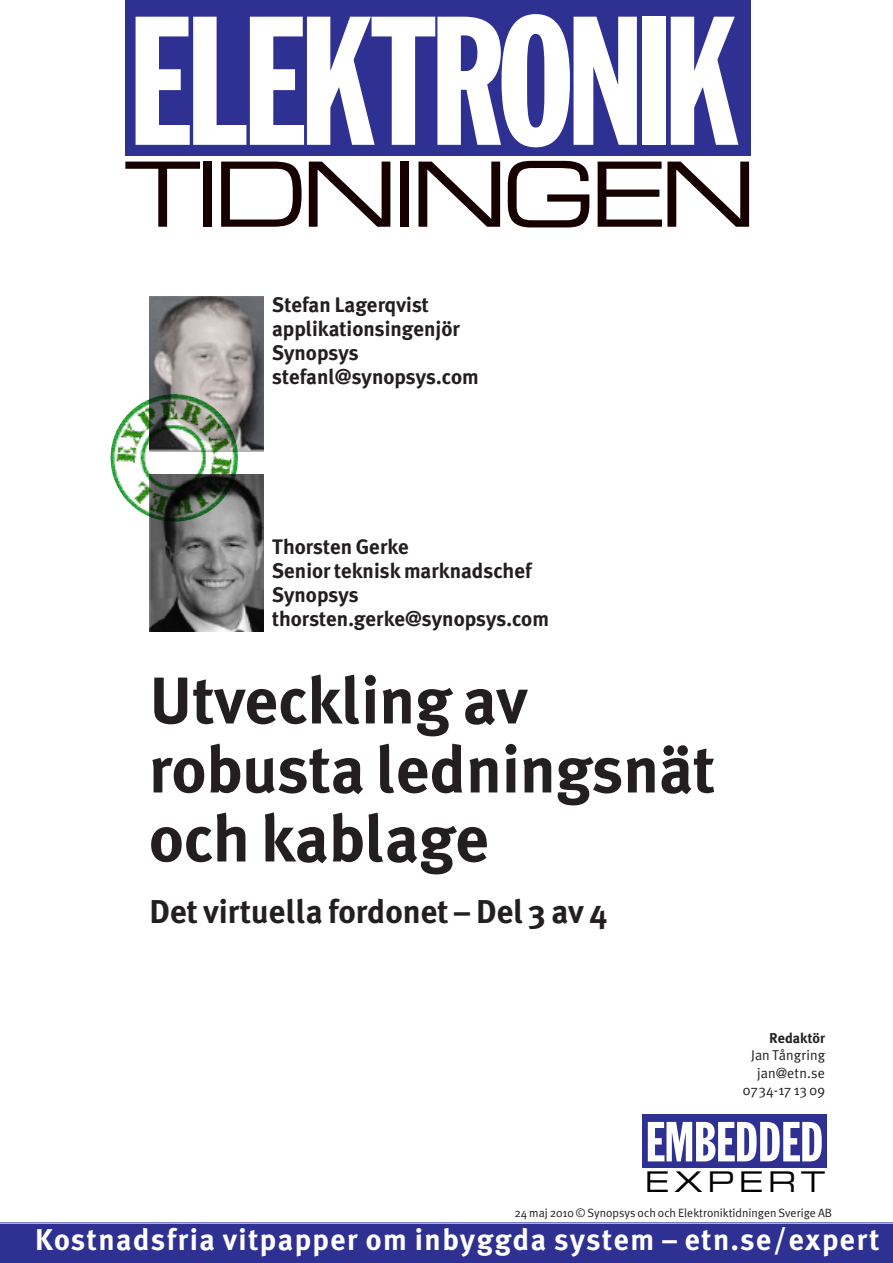
<style>
.page{position:relative;width:893px;height:1263px;background:#fff}
.page>*{position:absolute;margin:0;border:0;box-sizing:border-box;transform-origin:0 0}
.Byline_E-post{font:180px "Franklin Gothic Extra Cond";letter-spacing:-.035em;color:#fff}
.Byline_E-post-2{font:90px "Eurostile Extended Two";letter-spacing:-.08em;color:#160000}
.Stor_Ingress{font:700 66px/69px "Meta Plus";color:#231f20}
.Byline_E-post-3{font:55.5px "Franklin Gothic Extra Cond";letter-spacing:-.01em;color:#fff}
.Stor_Ingress-2{font:700 33px "Meta Plus";color:#231f20}
.Byline_E-post-4{font:700 30px "Meta Plus";letter-spacing:.05em;color:#fff}
.Byline_E-post-5{font:28.5px "Eurostile Extended Two";letter-spacing:.16em;color:#000}
.Stor_Ingress-3{font:700 21px "Meta Plus";color:#231f20}
.Expert_Brödtext{font:14.25px "Meta Plus Normal";letter-spacing:.005em;color:#231f20}
.Expert_Brödtext-2{font:700 14.25px "Meta Plus";letter-spacing:-.005em;color:#231f20}
.t1{font:12px "Meta Plus Normal";color:#231f20}
</style>
<div class="page">
<div style="left:125px;top:0;width:625px;height:156px;background:#2e3092"></div>
<div style="left:0;top:1222px;width:893px;height:41px;background:#2e3092"></div>
<hr style="left:0;top:1223px;width:893px;height:1px;background:#fff">
<div style="left:642px;top:1115px;width:185px;height:53px;background:#2e3092"></div>
<img style="left:149px;top:474px;width:115px;height:157px">
<img style="left:149px;top:296px;width:115px;height:156px">
<img style="left:111px;top:394px;width:127px;height:128px;border-radius:64px">
<p class="Byline_E-post" style="left:128px;top:-15px;width:613px">ELEKTRONIK</p>
<p class="Byline_E-post-2" style="left:124px;top:133px;width:635px">TIDNINGEN</p>
<p class="Stor_Ingress-3" style="left:272px;top:292px;width:158px">Stefan Lagerqvist</p>
<p class="Stor_Ingress-3" style="left:272px;top:316px;width:189px">applikationsingenjör</p>
<p class="Stor_Ingress-3" style="left:272px;top:340px;width:88px">Synopsys</p>
<p class="Stor_Ingress-3" style="left:272px;top:364px;width:208px">stefanl@synopsys.com</p>
<p class="Stor_Ingress-3" style="left:272px;top:534px;width:138px">Thorsten Gerke</p>
<p class="Stor_Ingress-3" style="left:272px;top:558px;width:261px">Senior teknisk marknadschef</p>
<p class="Stor_Ingress-3" style="left:272px;top:582px;width:88px">Synopsys</p>
<p class="Stor_Ingress-3" style="left:272px;top:606px;width:278px">thorsten.gerke@synopsys.com</p>
<p class="Stor_Ingress" style="left:149px;top:666px;width:380px">Utveckling av</p>
<p class="Stor_Ingress" style="left:149px;top:735px;width:568px">robusta ledningsnät och kablage</p>
<p class="Stor_Ingress-2" style="left:149px;top:892px;width:460px">Det virtuella fordonet – Del 3 av 4</p>
<p class="Expert_Brödtext-2" style="left:769px;top:1030px;width:57px">Redaktör</p>
<p class="Expert_Brödtext" style="left:751px;top:1047px;width:76px">Jan Tångring</p>
<p class="Expert_Brödtext" style="left:757px;top:1064px;width:69px">jan@etn.se</p>
<p class="Expert_Brödtext" style="left:743px;top:1081px;width:84px">0734-17 13 09</p>
<p class="Byline_E-post-3" style="left:645px;top:1112px;width:180px">EMBEDDED</p>
<p class="Byline_E-post-5" style="left:645px;top:1162px;width:182px">EXPERT</p>
<p class="t1" style="left:514px;top:1206px;width:319px">24 maj 2010 © Synopsys och och Elektroniktidningen Sverige AB</p>
<p class="Byline_E-post-4" style="left:35px;top:1222px;width:846px">Kostnadsfria vitpapper om inbyggda system – etn.se/expert</p>
</div>
